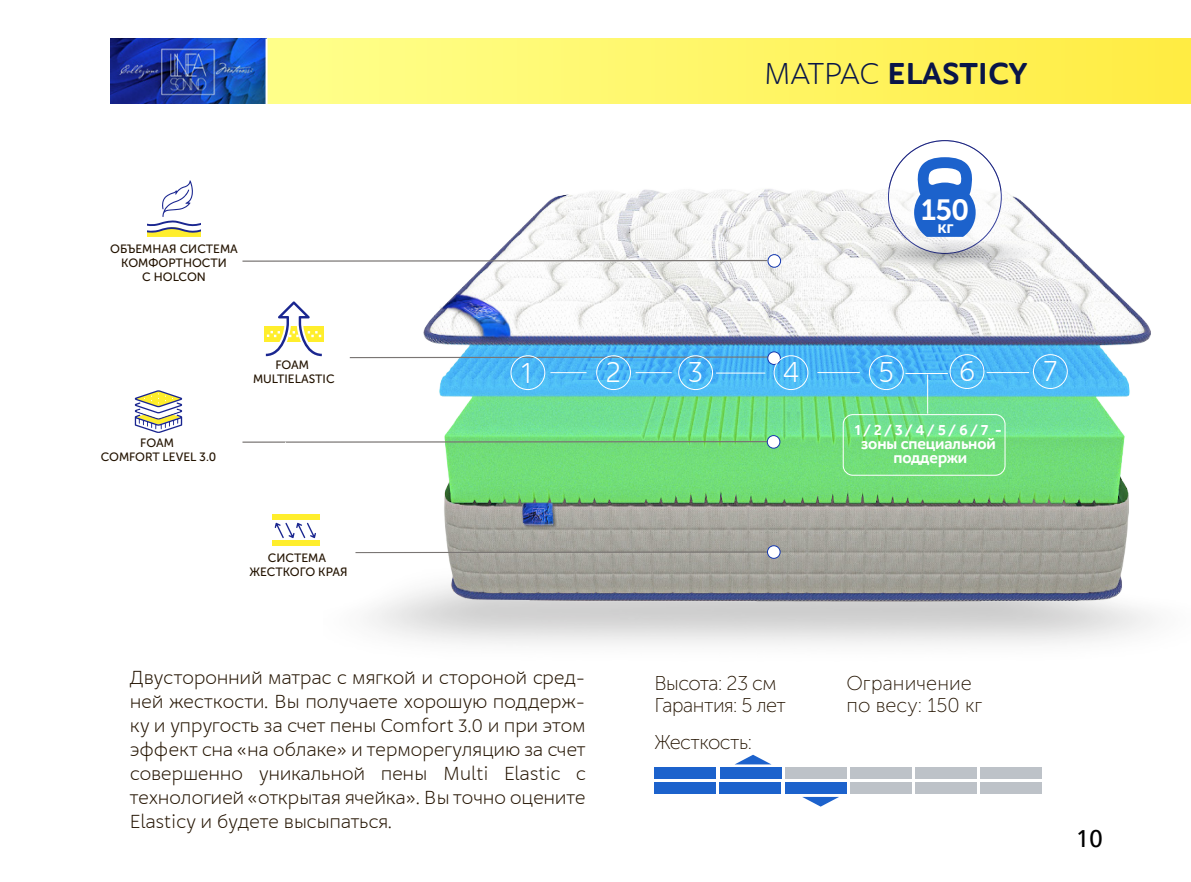
<style>
.page{position:relative;width:1191px;height:882px;background:#fff}
.page>*{position:absolute;margin:0;border:0;box-sizing:border-box;transform-origin:0 0}
.t1{font:700 32px "M.Video";letter-spacing:.015em;color:#091548}
.t2{font:300 32px "M.Video";color:#fff}
.t3{font:29px "Museo Sans Cyrl 700";color:#fff}
.t4{font:24px "Neue Frutiger World";color:#000}
.t5{font:300 20px/24px "M.Video";letter-spacing:.01em;color:#231300;text-align:justify}
.t6{font:20px/22px "Museo Sans Cyrl 100";letter-spacing:-.025em;color:#231300}
.t7{font:20px/22px "Museo Sans Cyrl 100";letter-spacing:.005em;color:#231300}
.t8{font:700 16px/14px "M.Video";letter-spacing:-.015em;color:#fff;text-align:center}
.t9{font:12px/14px "Museo Sans Cyrl 500";color:#231300;text-align:center}
.s1{font-weight:300}
</style>
<div class="page">
<img style="left:424px;top:188px;width:726px;height:414px">
<div style="left:272px;top:514px;width:48px;height:5px;background:#ffee2c"></div>
<div style="left:272px;top:540px;width:48px;height:6px;background:#ffee2c"></div>
<div style="left:266px;top:39px;width:925px;height:64px;background:linear-gradient(to right,#ffff8c,#ffec42)"></div>
<svg style="left:242px;top:259px;width:525px;height:3px"></svg>
<div style="left:768px;top:255px;width:12px;height:12px;background:#fff;border-radius:50%"></div>
<div style="left:767px;top:254px;width:14px;height:14px;border:1px solid #1337af;border-radius:50%"></div>
<hr style="left:350px;top:356px;width:425px;height:2px;background:#7a7674">
<hr style="left:242px;top:441px;width:526px;height:2px;background:#7a7674">
<div style="left:767px;top:352px;width:13px;height:12px;background:#fff;border-radius:50%"></div>
<div style="left:767px;top:351px;width:14px;height:14px;border:1px solid #1337af;border-radius:50%"></div>
<div style="left:767px;top:435px;width:13px;height:13px;background:#fff;border-radius:50%"></div>
<div style="left:767px;top:435px;width:13px;height:13px;border:1px solid #1337af;border-radius:50%"></div>
<hr style="left:355px;top:551px;width:419px;height:2px;background:#7a7674">
<div style="left:767px;top:546px;width:13px;height:12px;background:#fff;border-radius:50%"></div>
<div style="left:767px;top:545px;width:13px;height:14px;border:1px solid #1337af;border-radius:50%"></div>
<svg style="left:275px;top:523px;width:41px;height:15px"></svg>
<svg style="left:135px;top:390px;width:47px;height:43px"></svg>
<svg style="left:264px;top:301px;width:60px;height:56px"></svg>
<img style="left:110px;top:39px;width:155px;height:64px">
<div style="left:654px;top:768px;width:62px;height:11px;background:#1c62cc"></div>
<div style="left:720px;top:768px;width:61px;height:11px;background:#1c62cc"></div>
<div style="left:785px;top:768px;width:61px;height:11px;background:#bdc2c8"></div>
<svg style="left:735px;top:754px;width:36px;height:10px"></svg>
<div style="left:850px;top:768px;width:61px;height:11px;background:#bdc2c8"></div>
<div style="left:915px;top:768px;width:61px;height:11px;background:#bdc2c8"></div>
<div style="left:980px;top:768px;width:62px;height:11px;background:#bdc2c8"></div>
<div style="left:980px;top:782px;width:62px;height:11px;background:#bdc2c8"></div>
<div style="left:915px;top:782px;width:61px;height:11px;background:#bdc2c8"></div>
<div style="left:850px;top:782px;width:61px;height:11px;background:#bdc2c8"></div>
<svg style="left:802px;top:797px;width:37px;height:9px"></svg>
<div style="left:785px;top:782px;width:61px;height:11px;background:#1c62cc"></div>
<div style="left:719px;top:782px;width:62px;height:11px;background:#1c62cc"></div>
<div style="left:654px;top:782px;width:61px;height:11px;background:#1c62cc"></div>
<hr style="left:265px;top:39px;width:2px;height:70px;background:#fff">
<div style="left:842px;top:414px;width:163px;height:62px;border:1px solid #fff;border-radius:10px"></div>
<hr style="left:927px;top:374px;width:1px;height:39px;background:#fff">
<svg style="left:147px;top:180px;width:54px;height:57px"></svg>
<div style="left:510px;top:355px;width:35px;height:35px;border:1px solid #fff;border-radius:50%"></div>
<div style="left:596px;top:355px;width:35px;height:35px;border:1px solid #fff;border-radius:50%"></div>
<div style="left:678px;top:355px;width:35px;height:35px;border:1px solid #fff;border-radius:50%"></div>
<div style="left:773px;top:355px;width:35px;height:35px;border:1px solid #fff;border-radius:50%"></div>
<div style="left:869px;top:355px;width:34px;height:35px;border:1px solid #fff;border-radius:50%"></div>
<div style="left:949px;top:354px;width:35px;height:35px;border:1px solid #fff;border-radius:50%"></div>
<div style="left:1033px;top:354px;width:34px;height:35px;border:1px solid #fff;border-radius:50%"></div>
<hr style="left:550px;top:372px;width:36px;height:1px;background:#fff">
<hr style="left:635px;top:372px;width:36px;height:1px;background:#fff">
<hr style="left:817px;top:372px;width:42px;height:1px;background:#fff">
<hr style="left:905px;top:373px;width:43px;height:1px;background:#fff">
<hr style="left:986px;top:372px;width:43px;height:1px;background:#fff">
<hr style="left:716px;top:372px;width:49px;height:1px;background:#fff">
<svg style="left:848px;top:237px;width:195px;height:32px"></svg>
<svg style="left:888px;top:141px;width:113px;height:112px"></svg>
<svg style="left:914px;top:157px;width:61px;height:80px"></svg>
<h1 class="t1" style="left:763px;top:56px;width:265px"><span class="s1">МАТРАС</span> ELASTICY</h1>
<p class="t9" style="left:110px;top:242px;width:129px">ОБЪЕМНАЯ СИСТЕМА<br>КОМФОРТНОСТИ<br>С HOLCON</p>
<p class="t9" style="left:101px;top:436px;width:117px">FOAM<br>COMFORT LEVEL 3.0</p>
<p class="t9" style="left:253px;top:358px;width:83px">FOAM<br>MULTIELASTIC</p>
<p class="t9" style="left:249px;top:550px;width:100px">СИСТЕМА<br>ЖЕСТКОГО КРАЯ</p>
<h2 class="t3" style="left:921px;top:193px;width:50px">150<sub>кг</sub></h2>
<h1 class="t2" style="left:521px;top:357px;width:12px">1</h1>
<h1 class="t2" style="left:606px;top:356px;width:16px">2</h1>
<h1 class="t2" style="left:688px;top:356px;width:16px">3</h1>
<h1 class="t2" style="left:783px;top:356px;width:17px">4</h1>
<h1 class="t2" style="left:878px;top:356px;width:17px">5</h1>
<h1 class="t2" style="left:958px;top:355px;width:18px">6</h1>
<h1 class="t2" style="left:1043px;top:355px;width:15px">7</h1>
<p class="t8" style="left:855px;top:423px;width:149px">1 / 2 / 3 / 4 / 5 / 6 / 7 - зоны специальной поддержи</p>
<p class="t5" style="left:130px;top:666px;width:457px">Двусторонний матрас с мягкой и стороной сред&shy;ней жесткости. Вы получаете хорошую поддерж&shy;ку и упругость за счет пены Comfort 3.0 и при этом эффект сна «на облаке» и терморегуляцию за счет совершенно уникальной пены Multi Elastic c технологией «открытая ячейка». Вы точно оцените Elasticy и будете высыпаться.</p>
<p class="t6" style="left:654px;top:672px;width:133px">Высота: 23 см<br>Гарантия: 5 лет</p>
<p class="t6" style="left:654px;top:731px;width:99px">Жесткость:</p>
<p class="t7" style="left:846px;top:672px;width:137px">Ограничение по весу: 150 кг</p>
<p class="t4" style="left:1075px;top:819px;width:29px">10</p>
</div>
